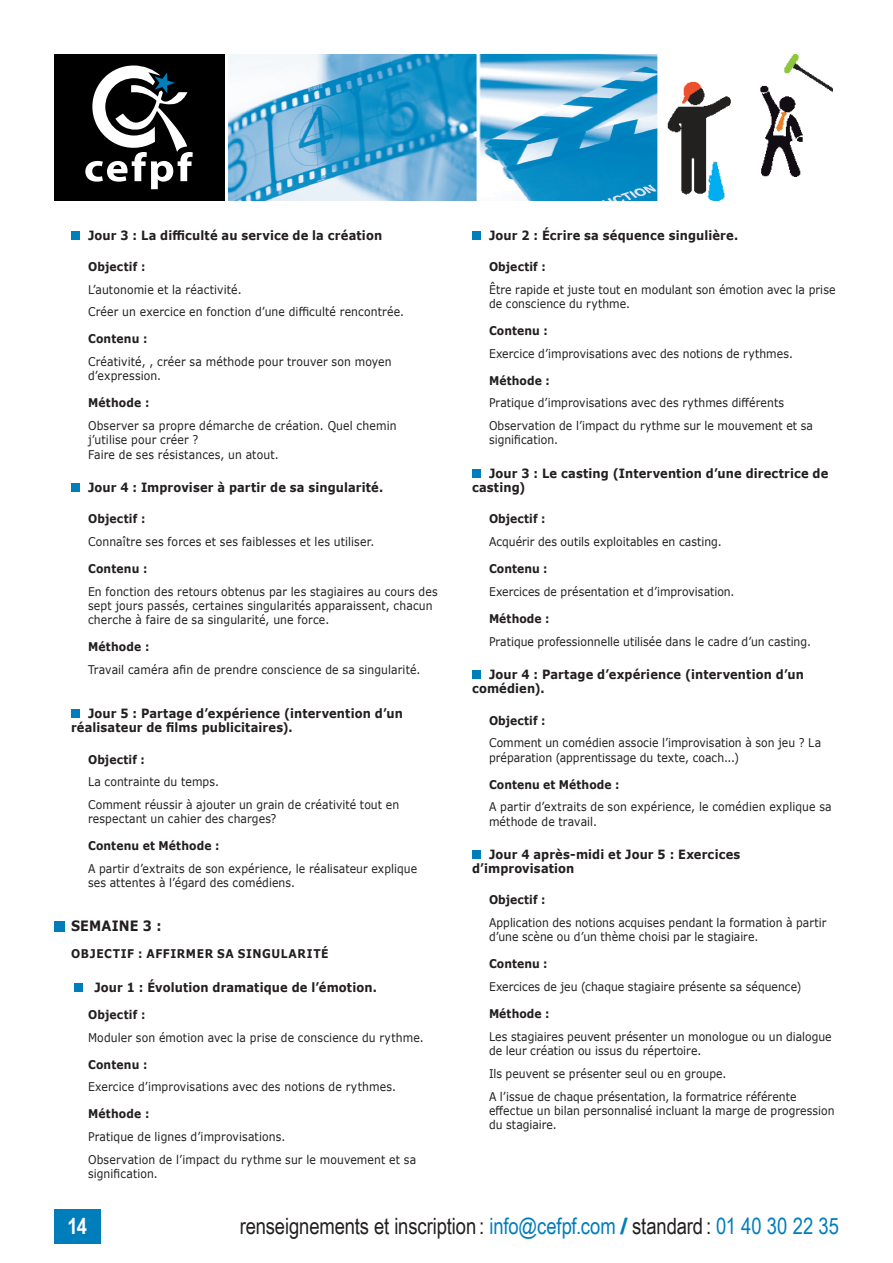
<style>
.page{position:relative;width:893px;height:1263px;background:#fff}
.page>*{position:absolute;margin:0;border:0;box-sizing:border-box;transform-origin:0 0}
.t1{font:22.5px "Arial Narrow";letter-spacing:-.005em;color:#231f20}
.t2{font:700 22.5px "Arial Narrow";color:#fff}
.NombreSemaines{font:700 14.25px "Verdana";letter-spacing:.01em;color:#231f20;scale:.9 1}
.NumJournée_EspAvantP{font:700 12.75px/14.2px "Verdana";letter-spacing:.01em;color:#231f20;scale:.9 1}
.TexteCourant_BoldCap{font:700 12.75px "Verdana";letter-spacing:.01em;color:#231f20;scale:.9 1}
.TexteCourantSansTab{font:12px/14.2px "Verdana";letter-spacing:.01em;color:#231f20;scale:.9 1}
.TexteCourantSansTab-2{font:700 12px "Verdana";letter-spacing:.015em;color:#231f20;scale:.9 1}
.TexteCourant_BoldCap-2{font:700 12px "Verdana";letter-spacing:.05em;color:#231f20;scale:.9 1}
.s1{color:#007dbb}
.s2{font-family:"Univers LT Std";font-weight:900;color:#007dbb}
</style>
<div class="page">
<div style="left:54px;top:1209px;width:47px;height:34px;background:#007dbb"></div>
<img style="left:229px;top:54px;width:429px;height:147px">
<div style="left:54px;top:54px;width:170px;height:147px;background:#000"></div>
<svg style="left:85px;top:65px;width:108px;height:124px"></svg>
<img style="left:668px;top:54px;width:164px;height:147px">
<div style="left:71px;top:231px;width:9px;height:9px;background:#007dbb"></div>
<div style="left:71px;top:484px;width:9px;height:8px;background:#007dbb"></div>
<div style="left:71px;top:710px;width:9px;height:8px;background:#007dbb"></div>
<div style="left:54px;top:921px;width:11px;height:10px;background:#007dbb"></div>
<div style="left:75px;top:983px;width:8px;height:9px;background:#007dbb"></div>
<div style="left:472px;top:231px;width:8px;height:9px;background:#007dbb"></div>
<div style="left:472px;top:469px;width:8px;height:9px;background:#007dbb"></div>
<div style="left:472px;top:670px;width:8px;height:9px;background:#007dbb"></div>
<div style="left:472px;top:850px;width:8px;height:9px;background:#007dbb"></div>
<p class="NumJournée_EspAvantP" style="left:88px;top:228px;width:328px">Jour 3 : La difficulté au service de la création</p>
<p class="TexteCourantSansTab-2" style="left:88px;top:258px;width:65px">Objectif :</p>
<p class="TexteCourantSansTab" style="left:88px;top:282px;width:172px">L’autonomie et la réactivité.</p>
<p class="TexteCourantSansTab" style="left:88px;top:305px;width:353px">Créer un exercice en fonction d’une difficulté rencontrée.</p>
<p class="TexteCourantSansTab-2" style="left:88px;top:330px;width:68px">Contenu :</p>
<p class="TexteCourantSansTab" style="left:88px;top:354px;width:339px">Créativité, , créer sa méthode pour trouver son moyen d’expression.</p>
<p class="TexteCourantSansTab-2" style="left:88px;top:395px;width:70px">Méthode :</p>
<p class="TexteCourantSansTab" style="left:88px;top:419px;width:344px">Observer sa propre démarche de création. Quel chemin j’utilise pour créer ?</p>
<p class="TexteCourantSansTab" style="left:88px;top:447px;width:213px">Faire de ses résistances, un atout.</p>
<p class="NumJournée_EspAvantP" style="left:88px;top:480px;width:329px">Jour 4 : Improviser à partir de sa singularité.</p>
<p class="TexteCourantSansTab-2" style="left:88px;top:510px;width:65px">Objectif :</p>
<p class="TexteCourantSansTab" style="left:88px;top:534px;width:320px">Connaître ses forces et ses faiblesses et les utiliser.</p>
<p class="TexteCourantSansTab-2" style="left:88px;top:560px;width:68px">Contenu :</p>
<p class="TexteCourantSansTab" style="left:88px;top:584px;width:390px">En fonction des retours obtenus par les stagiaires au cours des sept jours passés, certaines singularités apparaissent, chacun cherche à faire de sa singularité, une force.</p>
<p class="TexteCourantSansTab-2" style="left:88px;top:638px;width:70px">Méthode :</p>
<p class="TexteCourantSansTab" style="left:88px;top:662px;width:371px">Travail caméra afin de prendre conscience de sa singularité.</p>
<p class="NumJournée_EspAvantP" style="left:71px;top:706px;width:370px;text-indent:17px">Jour 5 : Partage d’expérience (intervention d’un réalisateur de films publicitaires).</p>
<p class="TexteCourantSansTab-2" style="left:88px;top:751px;width:65px">Objectif :</p>
<p class="TexteCourantSansTab" style="left:88px;top:775px;width:147px">La contrainte du temps.</p>
<p class="TexteCourantSansTab" style="left:88px;top:797px;width:347px">Comment réussir à ajouter un grain de créativité tout en respectant un cahier des charges?</p>
<p class="TexteCourantSansTab-2" style="left:88px;top:837px;width:148px">Contenu et Méthode :</p>
<p class="TexteCourantSansTab" style="left:88px;top:861px;width:367px">A partir d’extraits de son expérience, le réalisateur explique ses attentes à l’égard des comédiens.</p>
<p class="NombreSemaines" style="left:71px;top:916px;width:102px">SEMAINE 3 :</p>
<p class="TexteCourant_BoldCap-2" style="left:71px;top:945px;width:288px">OBJECTIF : AFFIRMER SA SINGULARITÉ</p>
<p class="TexteCourant_BoldCap" style="left:94px;top:978px;width:315px">Jour 1 : Évolution dramatique de l’émotion.</p>
<p class="TexteCourantSansTab-2" style="left:88px;top:1006px;width:65px">Objectif :</p>
<p class="TexteCourantSansTab" style="left:88px;top:1030px;width:375px">Moduler son émotion avec la prise de conscience du rythme.</p>
<p class="TexteCourantSansTab-2" style="left:88px;top:1056px;width:68px">Contenu :</p>
<p class="TexteCourantSansTab" style="left:88px;top:1080px;width:344px">Exercice d’improvisations avec des notions de rythmes.</p>
<p class="TexteCourantSansTab-2" style="left:88px;top:1105px;width:70px">Méthode :</p>
<p class="TexteCourantSansTab" style="left:88px;top:1129px;width:221px">Pratique de lignes d’improvisations.</p>
<p class="TexteCourantSansTab" style="left:88px;top:1152px;width:366px">Observation de l’impact du rythme sur le mouvement et sa signification.</p>
<p class="NumJournée_EspAvantP" style="left:489px;top:228px;width:278px">Jour 2 : Écrire sa séquence singulière.</p>
<p class="TexteCourantSansTab-2" style="left:489px;top:258px;width:64px">Objectif :</p>
<p class="TexteCourantSansTab" style="left:489px;top:282px;width:387px">Être rapide et juste tout en modulant son émotion avec la prise de conscience du rythme.</p>
<p class="TexteCourantSansTab-2" style="left:489px;top:322px;width:67px">Contenu :</p>
<p class="TexteCourantSansTab" style="left:489px;top:346px;width:339px">Exercice d’improvisations avec des notions de rythmes.</p>
<p class="TexteCourantSansTab-2" style="left:489px;top:372px;width:69px">Méthode :</p>
<p class="TexteCourantSansTab" style="left:489px;top:396px;width:329px">Pratique d’improvisations avec des rythmes différents</p>
<p class="TexteCourantSansTab" style="left:489px;top:419px;width:362px">Observation de l’impact du rythme sur le mouvement et sa signification.</p>
<p class="NumJournée_EspAvantP" style="left:472px;top:466px;width:397px;text-indent:17px">Jour 3 : Le casting (Intervention d’une directrice de casting)</p>
<p class="TexteCourantSansTab-2" style="left:489px;top:510px;width:64px">Objectif :</p>
<p class="TexteCourantSansTab" style="left:489px;top:534px;width:260px">Acquérir des outils exploitables en casting.</p>
<p class="TexteCourantSansTab-2" style="left:489px;top:560px;width:67px">Contenu :</p>
<p class="TexteCourantSansTab" style="left:489px;top:584px;width:274px">Exercices de présentation et d’improvisation.</p>
<p class="TexteCourantSansTab-2" style="left:489px;top:610px;width:69px">Méthode :</p>
<p class="TexteCourantSansTab" style="left:489px;top:634px;width:359px">Pratique professionnelle utilisée dans le cadre d’un casting.</p>
<p class="NumJournée_EspAvantP" style="left:472px;top:667px;width:370px;text-indent:17px">Jour 4 : Partage d’expérience (intervention d’un comédien).</p>
<p class="TexteCourantSansTab-2" style="left:489px;top:712px;width:64px">Objectif :</p>
<p class="TexteCourantSansTab" style="left:489px;top:736px;width:371px">Comment un comédien associe l’improvisation à son jeu ? La préparation (apprentissage du texte, coach...)</p>
<p class="TexteCourantSansTab-2" style="left:489px;top:776px;width:146px">Contenu et Méthode :</p>
<p class="TexteCourantSansTab" style="left:489px;top:800px;width:382px">A partir d’extraits de son expérience, le comédien explique sa méthode de travail.</p>
<p class="NumJournée_EspAvantP" style="left:472px;top:847px;width:300px;text-indent:17px">Jour 4 après-midi et Jour 5 : Exercices d’improvisation</p>
<p class="TexteCourantSansTab-2" style="left:489px;top:891px;width:64px">Objectif :</p>
<p class="TexteCourantSansTab" style="left:489px;top:915px;width:376px">Application des notions acquises pendant la formation à partir d’une scène ou d’un thème choisi par le stagiaire.</p>
<p class="TexteCourantSansTab-2" style="left:489px;top:955px;width:67px">Contenu :</p>
<p class="TexteCourantSansTab" style="left:489px;top:979px;width:348px">Exercices de jeu (chaque stagiaire présente sa séquence)</p>
<p class="TexteCourantSansTab-2" style="left:489px;top:1005px;width:69px">Méthode :</p>
<p class="TexteCourantSansTab" style="left:489px;top:1029px;width:382px">Les stagiaires peuvent présenter un monologue ou un dialogue de leur création ou issus du répertoire.</p>
<p class="TexteCourantSansTab" style="left:489px;top:1066px;width:265px">Ils peuvent se présenter seul ou en groupe.</p>
<p class="TexteCourantSansTab" style="left:489px;top:1089px;width:386px">A l’issue de chaque présentation, la formatrice référente effectue un bilan personnalisé incluant la marge de progression</p>
<p class="TexteCourantSansTab" style="left:489px;top:1118px;width:77px">du stagiaire.</p>
<h1 class="t2" style="left:68px;top:1209px;width:21px">14</h1>
<h1 class="t1" style="left:240px;top:1210px;width:601px">renseignements et inscription : <span class="s1">info@cefpf.com</span> <span class="s2">/</span> standard : <span class="s1">01 40 30 22 35</span></h1>
</div>
